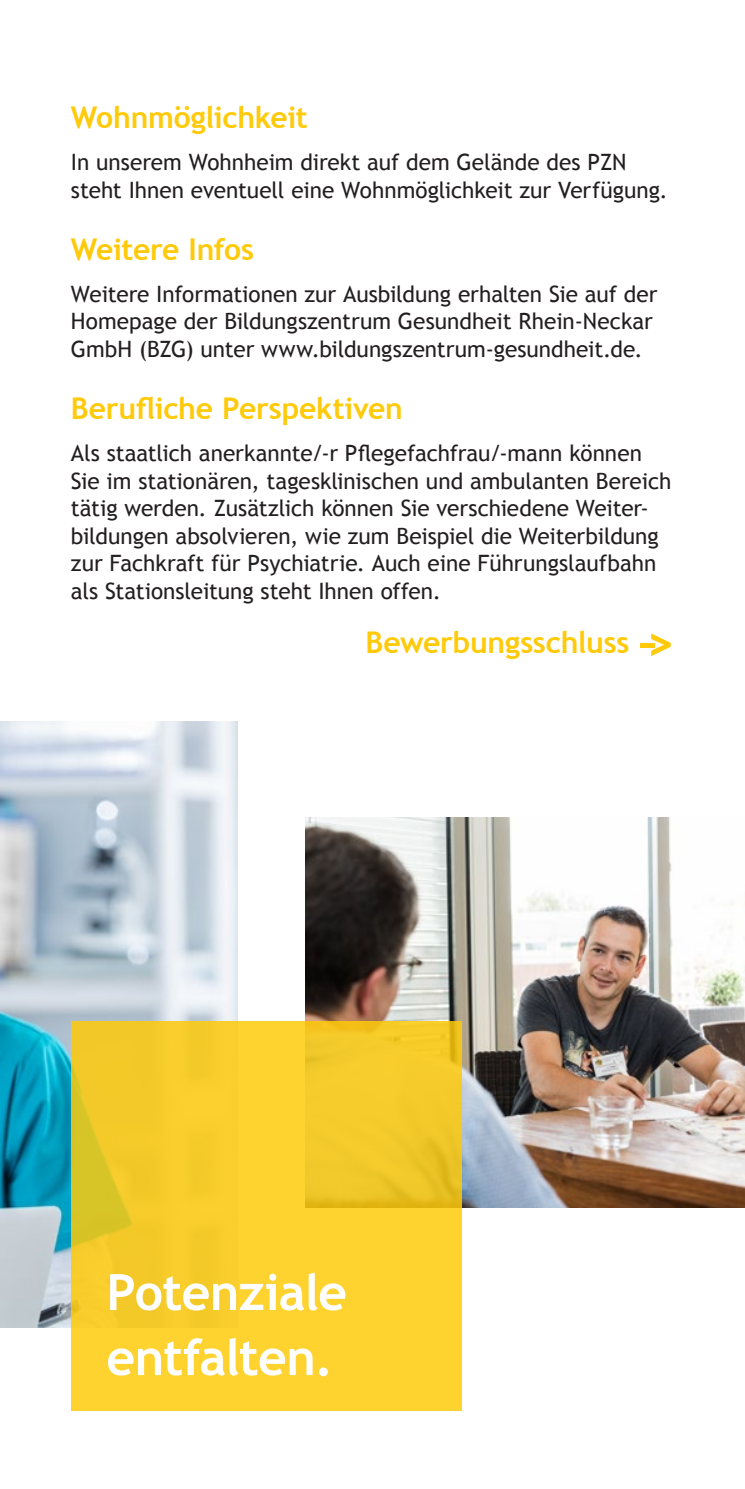
<style>
.page{position:relative;width:745px;height:1489px;background:#fff}
.page>*{position:absolute;margin:0;border:0;box-sizing:border-box;transform-origin:0 0}
.t1{font:700 50px/65px "Trebuchet MS";letter-spacing:-.015em;color:#fff}
.t2{font:700 30px "Trebuchet MS";letter-spacing:-.01em;color:#feca0a}
.t3{font:22.5px/27.5px "Trebuchet MS";color:#231f20}
.s1{font-size:50px}
</style>
<div class="page">
<img style="left:0;top:721px;width:237px;height:606px">
<img style="left:305px;top:817px;width:439px;height:390px">
<svg style="left:71px;top:1020px;width:390px;height:390px;background:#f7cd2c"></svg>
<h2 class="t2" style="left:71px;top:99px;width:238px">Wohnmöglichkeit</h2>
<p class="t3" style="left:71px;top:149px;width:598px">In unserem Wohnheim direkt auf dem Gelände des PZN steht Ihnen eventuell eine Wohnmöglichkeit zur Verfügung.</p>
<h2 class="t2" style="left:71px;top:231px;width:184px">Weitere Infos</h2>
<p class="t3" style="left:71px;top:280px;width:587px">Weitere Informationen zur Ausbildung erhalten Sie auf der<br>Homepage der Bildungszentrum Gesundheit Rhein-Neckar<br>GmbH (BZG) unter www.bildungszentrum-gesundheit.de.</p>
<h2 class="t2" style="left:71px;top:390px;width:333px">Berufliche Perspektiven</h2>
<p class="t3" style="left:71px;top:440px;width:601px">Als staatlich anerkannte/-r Pflegefachfrau/-mann können Sie im stationären, tagesklinischen und ambulanten Bereich tätig werden. Zusätzlich können Sie verschiedene Weiter&shy;bildungen absolvieren, wie zum Beispiel die Weiterbildung zur Fachkraft für Psychiatrie. Auch eine Führungslaufbahn als Stationsleitung steht Ihnen offen.</p>
<h2 class="t2" style="left:365px;top:623px;width:310px">Bewerbungsschluss <span class="s1">–&gt;</span></h2>
<h1 class="t1" style="left:106px;top:1259px;width:242px">Potenziale entfalten.</h1>
</div>
